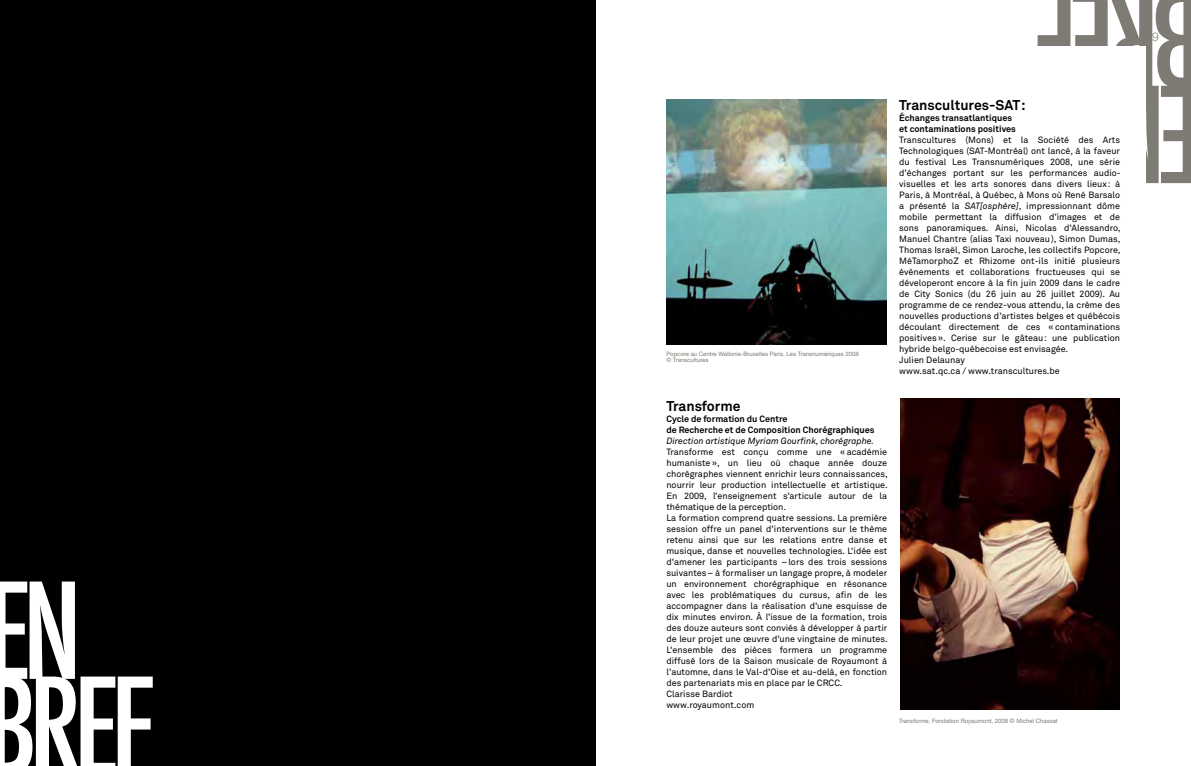
<style>
.page{position:relative;width:1191px;height:766px;background:#fff}
.page>*{position:absolute;margin:0;border:0;box-sizing:border-box;transform-origin:0 0}
.t1{font:500 condensed 129px/94.9px "Futura";letter-spacing:-.075em;color:#7e7a74}
.t2{font:500 condensed 129px/94.9px "Futura";letter-spacing:-.075em;color:#fff}
.t3{font:700 14px "Akkurat";color:#000}
.t4{font:300 12px "Helvetica Neue";color:#7e7a74}
.t5{font:9px/11px "Akkurat";color:#000}
.t6{font:700 9px/11px "Akkurat";color:#000}
.t7{font:italic 9px "Akkurat";color:#000}
.t8{font:6px/6.4px "Helvetica Neue";color:#7e7a74}
.s1{font-style:italic}
</style>
<div class="page">
<div style="left:0;top:0;width:595px;height:765px;background:#000"></div>
<img style="left:666px;top:99px;width:220px;height:245px">
<img style="left:900px;top:398px;width:219px;height:311px">
<h1 class="t2" style="left:-15px;top:584px;width:172px">EN<br>BREF</h1>
<p class="t8" style="left:666px;top:350px;width:194px">Popcore au Centre Wallonie-Bruxelles Paris, Les Transnumériques 2008 © Transcultures</p>
<h2 class="t3" style="left:666px;top:397px;width:76px">Transforme</h2>
<p class="t6" style="left:666px;top:413px;width:210px">Cycle de formation du Centre<br>de Recherche et de Composition Chorégraphiques</p>
<p class="t7" style="left:666px;top:435px;width:209px">Direction artistique Myriam Gourfink, chorégraphe.</p>
<p class="t5" style="left:666px;top:446px;width:223px">Transforme est conçu comme une « académie humaniste », un lieu où chaque année douze chorégraphes viennent enrichir leurs connaissances, nourrir leur production intellectuelle et artistique.<br>En 2009, l’enseignement s’articule autour de la thématique de la perception.<br>La formation comprend quatre sessions. La première session offre un panel d’interventions sur le thème retenu ainsi que sur les relations entre danse et musique, danse et nouvelles technologies. L'idée est d'amener les participants –lors des trois sessions suivantes– à formaliser un langage propre, à modeler un environnement chorégraphique en résonance avec les problématiques du cursus, afin de les accompagner dans la réalisation d’une esquisse de dix minutes environ. À l’issue de la formation, trois des douze auteurs sont conviés à développer à partir de leur projet une œuvre d’une vingtaine de minutes.<br>L'ensemble des pièces formera un programme diffusé lors de la Saison musicale de Royaumont à l'automne, dans le Val-d’Oise et au-delà, en fonction des partenariats mis en place par le CRCC.<br>Clarisse Bardiot<br>www.royaumont.com</p>
<h1 class="t1" style="left:1203px;top:180px;width:172px;rotate:-180deg">EN<br>BREF</h1>
<h3 class="t4" style="left:1152px;top:30px;width:8px">9</h3>
<h2 class="t3" style="left:899px;top:96px;width:128px">Transcultures-SAT:</h2>
<p class="t6" style="left:899px;top:112px;width:118px">échanges transatlantiques et contaminations positives</p>
<p class="t5" style="left:899px;top:135px;width:223px">Transcultures (Mons) et la Société des Arts Technologiques (SAT-Montréal) ont lancé, à la faveur du festival Les Transnumériques 2008, une série d’échanges portant sur les performances audio&shy;visuelles et les arts sonores dans divers lieux: à Paris, à Montréal, à Québec, à Mons où René Barsalo a présenté la <span class="s1">SAT[osphère]</span>, impressionnant dôme mobile permettant la diffusion d’images et de sons panoramiques. Ainsi, Nicolas d’Alessandro, Manuel Chantre (alias Taxi nouveau), Simon Dumas, Thomas Israël, Simon Laroche, les collectifs Popcore, MéTamorphoZ et Rhizome ont-ils initié plusieurs évènements et collaborations fructueuses qui se déveloperont encore à la fin juin 2009 dans le cadre de City Sonics (du 26 juin au 26 juillet 2009). Au programme de ce rendez-vous attendu, la crème des nouvelles productions d’artistes belges et québécois découlant directement de ces « contaminations positives ». Cerise sur le gâteau: une publication hybride belgo-québecoise est envisagée.<br>Julien Delaunay<br>www.sat.qc.ca / www.transcultures.be</p>
<p class="t8" style="left:899px;top:717px;width:160px"><span class="s1">Transforme</span>, Fondation Royaumont, 2008 © Michel Chassat</p>
</div>
